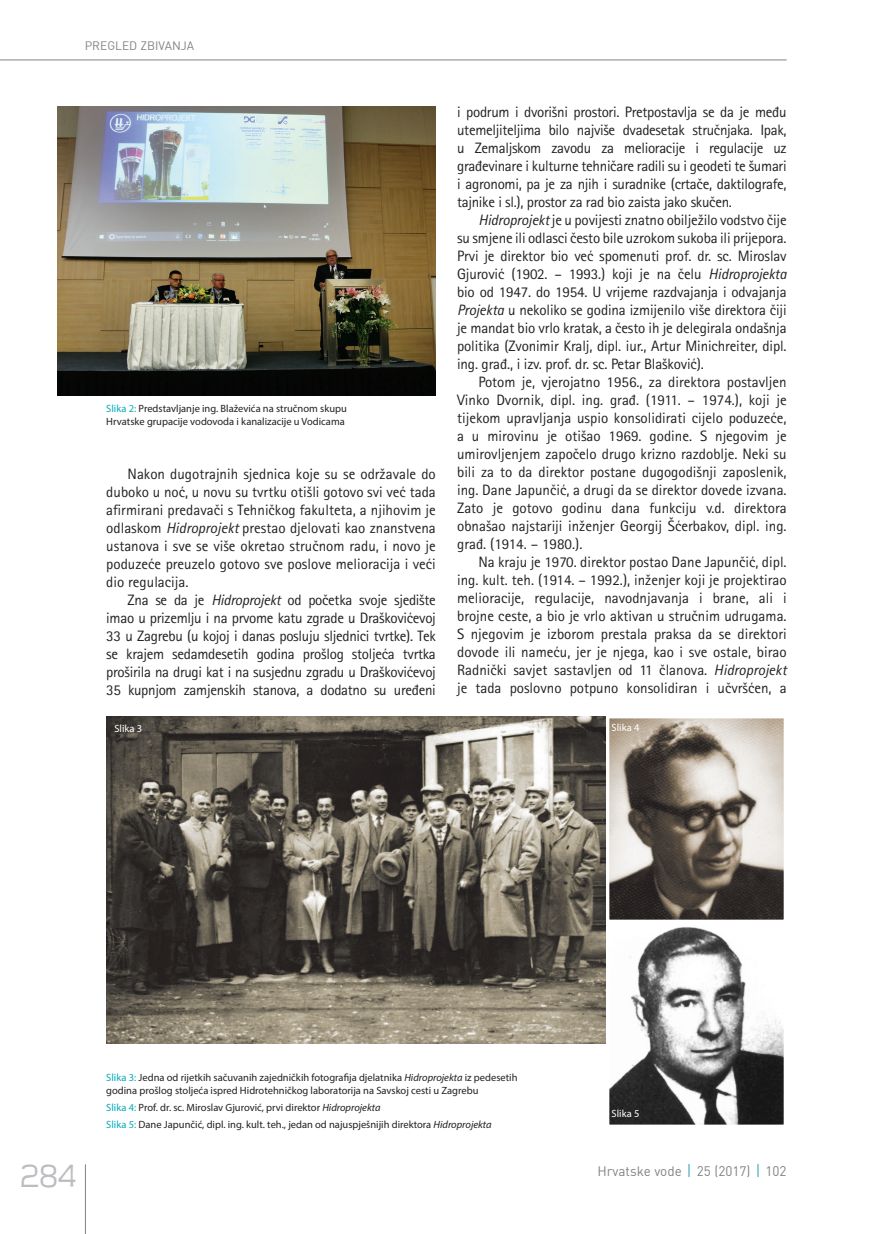
<style>
.page{position:relative;width:893px;height:1234px;background:#fff}
.page>*{position:absolute;margin:0;border:0;box-sizing:border-box;transform-origin:0 0}
.t1{font:300 36px "Teen";color:#bcbdc0}
.OSNOVNI_TEKST_10-12{font:15px/18px "Rotis Sans Serifklemy";letter-spacing:-.01em;color:#231f20;text-align:justify}
.t2{font:13.5px "DIN";color:#808285}
.t3{font:12px "DIN";color:#808285}
.hv_txt_tbl1{font:10.5px/12.6px "Myriad Pro";color:#231f20}
.hv_txt_tbl1-2{font:10.5px "Myriad Pro";color:#fff}
.s1{color:#07aab9}
.s2{font-style:italic}
</style>
<div class="page">
<hr style="left:85px;top:1164px;width:1px;height:69px;background:#808285">
<hr style="left:0;top:60px;width:787px;height:1px;background:#808285">
<svg style="left:689px;top:1164px;width:1px;height:12px"></svg>
<svg style="left:757px;top:1164px;width:2px;height:12px"></svg>
<img style="left:106px;top:716px;width:499px;height:327px">
<img style="left:57px;top:106px;width:379px;height:289px">
<img style="left:610px;top:719px;width:173px;height:404px">
<div style="left:606px;top:715px;width:181px;height:207px;border:3px solid #fff"></div>
<div style="left:606px;top:920px;width:181px;height:207px;border:3px solid #fff"></div>
<p class="t3" style="left:85px;top:37px;width:111px">PREGLED ZBIVANJA</p>
<p class="hv_txt_tbl1" style="left:106px;top:402px;width:242px"><span class="s1">Slika 2:</span> Predstavljanje ing. Blaževića na stručnom skupu<br>Hrvatske grupacije vodovoda i kanalizacije u Vodicama</p>
<p class="OSNOVNI_TEKST_10-12" style="left:106px;top:465px;width:331px;text-indent:21px">Nakon dugotrajnih sjednica koje su se održavale do duboko u noć, u novu su tvrtku otišli gotovo svi već tada afirmirani predavači s Tehničkog fakulteta, a njihovim je odlaskom <span class="s2">Hidroprojekt</span> prestao djelovati kao znanstvena ustanova i sve se više okretao stručnom radu, i novo je poduzeće preuzelo gotovo sve poslove melioracija i veći dio regulacija.</p>
<p class="OSNOVNI_TEKST_10-12" style="left:106px;top:591px;width:331px;text-indent:21px">Zna se da je <span class="s2">Hidroprojekt</span> od početka svoje sjedište imao u prizemlju i na prvome katu zgrade u Draškovićevoj 33 u Zagrebu (u kojoj i danas posluju sljednici tvrtke). Tek se krajem sedamdesetih godina prošlog stoljeća tvrtka proširila na drugi kat i na susjednu zgradu u Draškovićevoj 35 kupnjom zamjenskih stanova, a dodatno su uređeni</p>
<p class="OSNOVNI_TEKST_10-12" style="left:457px;top:102px;width:331px">i podrum i dvorišni prostori. Pretpostavlja se da je među utemeljiteljima bilo najviše dvadesetak stručnjaka. Ipak, u Zemaljskom zavodu za melioracije i regulacije uz građevinare i kulturne tehničare radili su i geodeti te šumari i agronomi, pa je za njih i suradnike (crtače, daktilografe, tajnike i sl.), prostor za rad bio zaista jako skučen.</p>
<p class="OSNOVNI_TEKST_10-12" style="left:457px;top:210px;width:331px;text-indent:21px"><span class="s2">Hidroprojekt</span> je u povijesti znatno obilježilo vodstvo čije su smjene ili odlasci često bile uzrokom sukoba ili prijepora.<br>Prvi je direktor bio već spomenuti prof. dr. sc. Miroslav Gjurović (1902. – 1993.) koji je na čelu <span class="s2">Hidroprojekta </span>bio od 1947. do 1954. U vrijeme razdvajanja i odvajanja <span class="s2">Projekta</span> u nekoliko se godina izmijenilo više direktora čiji je mandat bio vrlo kratak, a često ih je delegirala ondašnja politika (Zvonimir Kralj, dipl. iur., Artur Minichreiter, dipl. ing. građ., i izv. prof. dr. sc. Petar Blašković).</p>
<p class="OSNOVNI_TEKST_10-12" style="left:457px;top:372px;width:331px;text-indent:21px">Potom je, vjerojatno 1956., za direktora postavljen Vinko Dvornik, dipl. ing. građ. (1911. – 1974.), koji je tijekom upravljanja uspio konsolidirati cijelo poduzeće, a u mirovinu je otišao 1969. godine. S njegovim je umirovljenjem započelo drugo krizno razdoblje. Neki su bili za to da direktor postane dugogodišnji zaposlenik, ing. Dane Japunčić, a drugi da se direktor dovede izvana.<br>Zato je gotovo godinu dana funkciju v.d. direktora obnašao najstariji inženjer Georgij Šćerbakov, dipl. ing. građ. (1914. – 1980.).</p>
<p class="OSNOVNI_TEKST_10-12" style="left:457px;top:552px;width:331px;text-indent:21px">Na kraju je 1970. direktor postao Dane Japunčić, dipl. ing. kult. teh. (1914. – 1992.), inženjer koji je projektirao melioracije, regulacije, navodnjavanja i brane, ali i brojne ceste, a bio je vrlo aktivan u stručnim udrugama.<br>S njegovim je izborom prestala praksa da se direktori dovode ili nameću, jer je njega, kao i sve ostale, birao Radnički savjet sastavljen od 11 članova. <span class="s2">Hidroprojekt </span>je tada poslovno potpuno konsolidiran i učvršćen, a</p>
<p class="hv_txt_tbl1-2" style="left:114px;top:721px;width:29px">Slika 3</p>
<p class="hv_txt_tbl1-2" style="left:612px;top:720px;width:29px">Slika 4</p>
<p class="hv_txt_tbl1" style="left:106px;top:1070px;width:413px"><span class="s1">Slika 3:</span> Jedna od rijetkih sačuvanih zajedničkih fotografija djelatnika <span class="s2">Hidroprojekta</span> iz pedesetih godina prošlog stoljeća ispred Hidrotehničkog laboratorija na Savskoj cesti u Zagrebu</p>
<p class="hv_txt_tbl1" style="left:106px;top:1100px;width:276px"><span class="s1">Slika 4:</span> Prof. dr. sc. Miroslav Gjurović, prvi direktor <span class="s2">Hidroprojekta</span></p>
<p class="hv_txt_tbl1" style="left:106px;top:1117px;width:387px"><span class="s1">Slika 5:</span> Dane Japunčić, dipl. ing. kult. teh., jedan od najuspješnijih direktora <span class="s2">Hidroprojekta</span></p>
<p class="hv_txt_tbl1-2" style="left:612px;top:1106px;width:29px">Slika 5</p>
<p class="t1" style="left:19px;top:1156px;width:59px">284</p>
<p class="t2" style="left:597px;top:1161px;width:191px">Hrvatske vode 25 (2017) 102</p>
</div>
